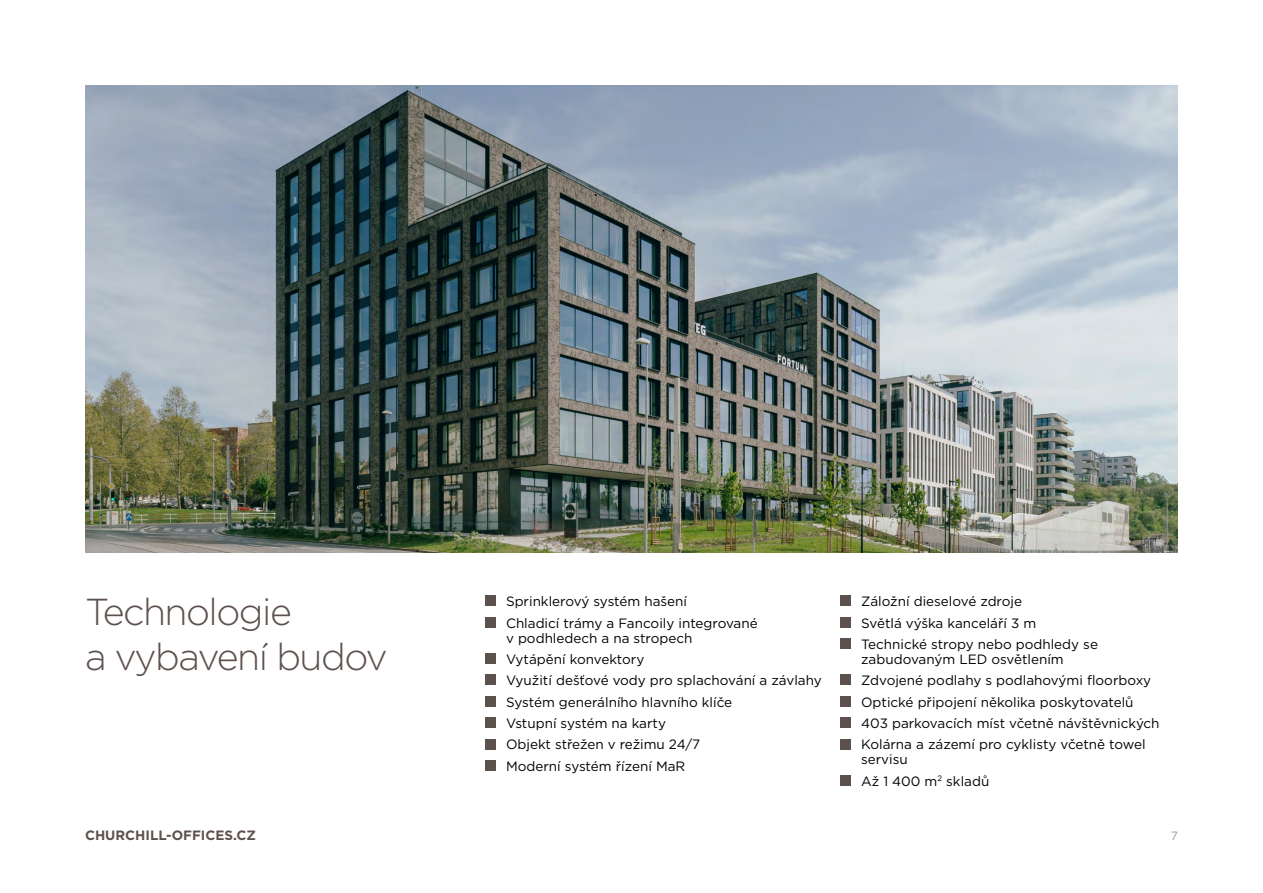
<style>
.page{position:relative;width:1263px;height:893px;background:#fff}
.page>*{position:absolute;margin:0;border:0;box-sizing:border-box;transform-origin:0 0}
.t1{font:300 37.5px/45px "Gotham";letter-spacing:-.04em;color:#5d514d}
.t2{font:13.5px/21.5px "Gotham";color:#000}
.t3{font:700 13.5px "Gotham";color:#5d514d}
.t4{font:12px "Gotham";color:#9d9d9c}
</style>
<div class="page">
<img style="left:85px;top:85px;width:1093px;height:468px">
<div style="left:485px;top:595px;width:10px;height:11px;background:#5d514d"></div>
<div style="left:485px;top:617px;width:10px;height:10px;background:#5d514d"></div>
<div style="left:485px;top:653px;width:10px;height:11px;background:#5d514d"></div>
<div style="left:485px;top:675px;width:10px;height:10px;background:#5d514d"></div>
<div style="left:485px;top:696px;width:10px;height:11px;background:#5d514d"></div>
<div style="left:485px;top:717px;width:10px;height:11px;background:#5d514d"></div>
<div style="left:485px;top:739px;width:10px;height:10px;background:#5d514d"></div>
<div style="left:485px;top:760px;width:10px;height:11px;background:#5d514d"></div>
<div style="left:840px;top:595px;width:10px;height:11px;background:#5d514d"></div>
<div style="left:840px;top:617px;width:10px;height:10px;background:#5d514d"></div>
<div style="left:840px;top:638px;width:10px;height:11px;background:#5d514d"></div>
<div style="left:840px;top:675px;width:10px;height:10px;background:#5d514d"></div>
<div style="left:840px;top:696px;width:10px;height:11px;background:#5d514d"></div>
<div style="left:840px;top:717px;width:10px;height:11px;background:#5d514d"></div>
<div style="left:840px;top:739px;width:10px;height:10px;background:#5d514d"></div>
<div style="left:840px;top:775px;width:10px;height:11px;background:#5d514d"></div>
<h1 class="t1" style="left:85px;top:589px;width:304px">Technologie<br>a vybavení budov</h1>
<p class="t2" style="left:506px;top:590px;width:253px">Sprinklerový systém hašení<br>Chladicí trámy a Fancoily integrované</p>
<p class="t2" style="left:506px;top:627px;width:317px">v podhledech a na stropech<br>Vytápění konvektory<br>Využití dešťové vody pro splachování a závlahy<br>Systém generálního hlavního klíče<br>Vstupní systém na karty<br>Objekt střežen v režimu 24/7<br>Moderní systém řízení MaR</p>
<p class="t2" style="left:861px;top:590px;width:238px">Záložní dieselové zdroje<br>Světlá výška kanceláří 3 m<br>Technické stropy nebo podhledy se</p>
<p class="t2" style="left:861px;top:648px;width:300px">zabudovaným LED osvětlením<br>Zdvojené podlahy s podlahovými floorboxy Optické připojení několika poskytovatelů 403 parkovacích míst včetně návštěvnických Kolárna a zázemí pro cyklisty včetně towel</p>
<p class="t2" style="left:861px;top:749px;width:130px">servisu<br>Až 1 400 m<sup>2</sup> skladů</p>
<p class="t3" style="left:85px;top:826px;width:172px">CHURCHILL-OFFICES.CZ</p>
<p class="t4" style="left:1171px;top:828px;width:9px">7</p>
</div>
